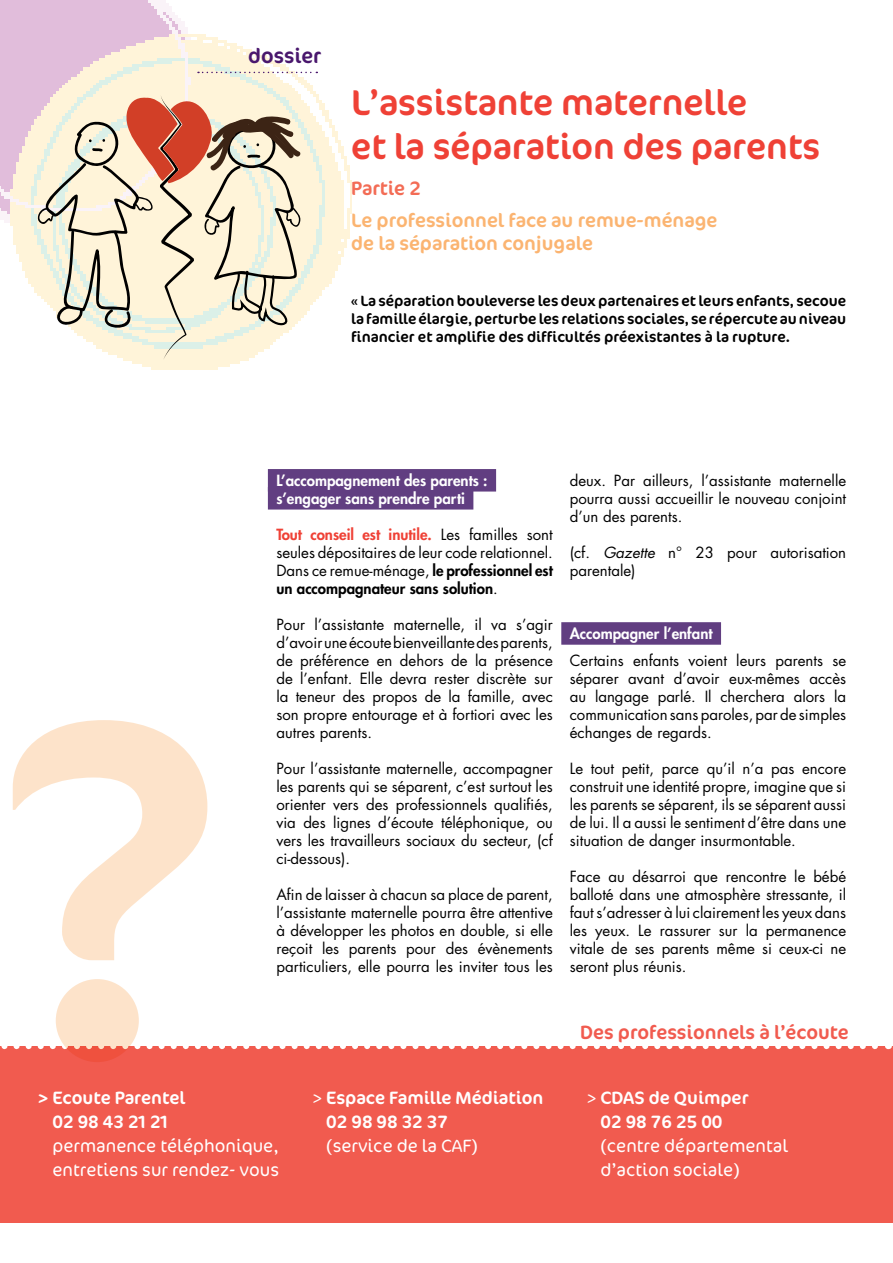
<style>
.page{position:relative;width:893px;height:1263px;background:#fff}
.page>*{position:absolute;margin:0;border:0;box-sizing:border-box;transform-origin:0 0}
.t1{font:36px/43.2px "Cocon";color:#ef4136}
.t2{font:21px "Cocon";color:#49176d}
.t3{font:19.5px/23.4px "Cocon";color:#fbb471}
.t4{font:19.5px "Cocon";color:#f15b4f}
.t5{font:19.5px "Cocon";color:#f36c55}
.t6{font:300 18px/24px "Cocon";color:#fff}
.t7{font:18px/24px "Cocon";color:#fff}
.t8{font:15px/18px "Futura";color:#000;text-align:justify}
.t9{font:15px/18px "Cocon";color:#000;text-align:justify}
.t10{font:800 15px/18px "Futura";color:#fff}
.s1{font-weight:800;color:#ef4136}
.s2{font-weight:800}
.s3{font-style:italic}
.s4{font-weight:300}
</style>
<div class="page">
<div style="left:0;top:1046px;width:893px;height:177px;background:#f15b4f"></div>
<img style="left:0;top:0;width:351px;height:370px">
<svg style="left:198px;top:72px;width:119px;height:1px"></svg>
<svg style="left:1px;top:1046px;width:877px;height:3px"></svg>
<div style="left:268px;top:469px;width:228px;height:22px;background:#613e81"></div>
<div style="left:268px;top:487px;width:205px;height:22px;background:#613e81"></div>
<div style="left:561px;top:622px;width:160px;height:23px;background:#613e81"></div>
<svg style="left:37px;top:95px;width:265px;height:265px;background:#e0d0bb"></svg>
<svg style="left:13px;top:720px;width:194px;height:342px"></svg>
<h2 class="t2" style="left:248px;top:41px;width:75px">dossier</h2>
<h1 class="t1" style="left:351px;top:80px;width:470px">L’assistante maternelle<br>et la séparation des parents</h1>
<h3 class="t5" style="left:351px;top:174px;width:71px">Partie 2</h3>
<h3 class="t3" style="left:351px;top:207px;width:368px">Le professionnel face au remue-ménage de la séparation conjugale</h3>
<p class="t9" style="left:351px;top:291px;width:496px">« La séparation bouleverse les deux partenaires et leurs enfants, secoue la famille élargie, perturbe les relations sociales, se répercute au niveau financier et amplifie des difficultés préexistantes à la rupture.</p>
<p class="t10" style="left:276px;top:471px;width:213px">L’accompagnement des parents : s’engager sans prendre parti</p>
<p class="t8" style="left:276px;top:525px;width:278px"><span class="s1">Tout conseil est inutile.</span> Les familles sont seules dépositaires de leur code relationnel.<br>Dans ce remue-ménage, <span class="s2">le professionnel est un accompagnateur sans solution</span>.</p>
<p class="t8" style="left:276px;top:615px;width:278px">Pour l’assistante maternelle, il va s’agir d’avoir une écoute bienveillante des parents, de préférence en dehors de la présence de l’enfant. Elle devra rester discrète sur la teneur des propos de la famille, avec son propre entourage et à fortiori avec les autres parents.</p>
<p class="t8" style="left:276px;top:759px;width:278px">Pour l’assistante maternelle, accompagner les parents qui se séparent, c’est surtout les orienter vers des professionnels qualifiés, via des lignes d’écoute téléphonique, ou vers les travailleurs sociaux du secteur, (cf ci-dessous).</p>
<p class="t8" style="left:276px;top:885px;width:278px">Afin de laisser à chacun sa place de parent, l’assistante maternelle pourra être attentive à développer les photos en double, si elle reçoit les parents pour des évènements particuliers, elle pourra les inviter tous les</p>
<p class="t8" style="left:570px;top:471px;width:278px">deux. Par ailleurs, l’assistante maternelle pourra aussi accueillir le nouveau conjoint d’un des parents.</p>
<p class="t8" style="left:570px;top:543px;width:278px">(cf. <span class="s3">Gazette</span> n° 23 pour autorisation parentale)</p>
<p class="t10" style="left:570px;top:624px;width:144px">Accompagner l’enfant</p>
<p class="t8" style="left:570px;top:651px;width:278px">Certains enfants voient leurs parents se séparer avant d’avoir eux-mêmes accès au langage parlé. Il cherchera alors la communication sans paroles, par de simples échanges de regards.</p>
<p class="t8" style="left:570px;top:759px;width:278px">Le tout petit, parce qu’il n’a pas encore construit une identité propre, imagine que si les parents se séparent, ils se séparent aussi de lui. Il a aussi le sentiment d’être dans une situation de danger insurmontable.</p>
<p class="t8" style="left:570px;top:867px;width:278px">Face au désarroi que rencontre le bébé balloté dans une atmosphère stressante, il faut s’adresser à lui clairement les yeux dans les yeux. Le rassurer sur la permanence vitale de ses parents même si ceux-ci ne seront plus réunis.</p>
<h3 class="t4" style="left:580px;top:1018px;width:270px">Des professionnels à l’écoute</h3>
<p class="t7" style="left:38px;top:1085px;width:149px;text-align:center">&gt; Ecoute Parentel<br>02 98 43 21 21</p>
<p class="t6" style="left:52px;top:1133px;width:228px">permanence téléphonique, entretiens sur rendez- vous</p>
<p class="t7" style="left:326px;top:1085px;width:219px;text-indent:-14px"><span class="s4">&gt;</span> Espace Famille Médiation<br>02 98 98 32 37</p>
<p class="t6" style="left:326px;top:1133px;width:153px">(service de la CAF)</p>
<p class="t7" style="left:601px;top:1085px;width:150px;text-indent:-14px"><span class="s4">&gt;</span> CDAS de Quimper<br>02 98 76 25 00</p>
<p class="t6" style="left:601px;top:1133px;width:189px">(centre départemental d’action sociale)</p>
</div>
